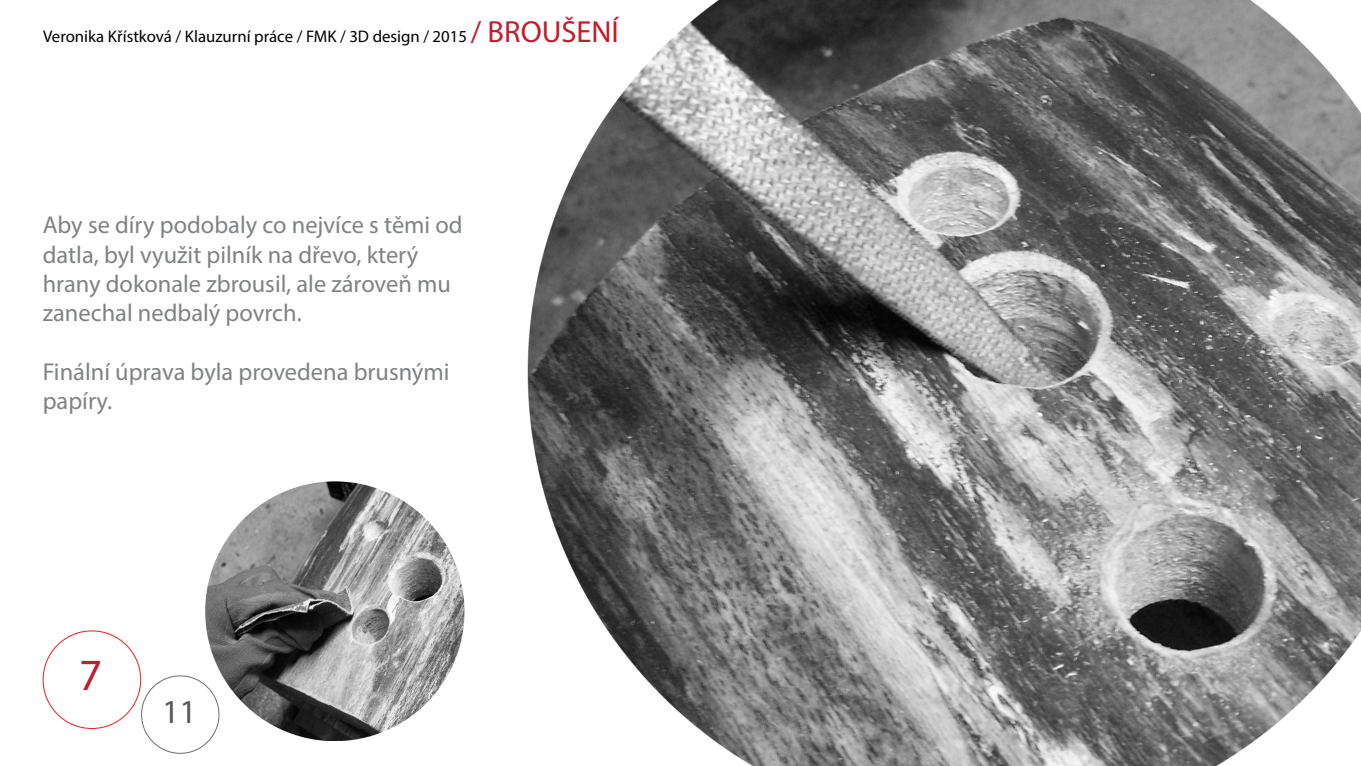
<style>
.page{position:relative;width:1361px;height:766px;background:#fff}
.page>*{position:absolute;margin:0;border:0;box-sizing:border-box;transform-origin:0 0}
.t1{font:44.73px "Myriad Pro";color:#be1e2d}
.t2{font:33.57px "Myriad Pro";color:#58595b}
.t3{font:24.42px/29.3px "Myriad Pro";color:#808285}
.t4{font:16.8px "Myriad Pro";color:#000}
.s1{font-size:30.51px;color:#be1e2d}
</style>
<div class="page">
<img style="left:527px;top:0;width:834px;height:765px">
<img style="left:172px;top:481px;width:293px;height:259px">
<div style="left:141px;top:675px;width:78px;height:78px;border:1px solid #6d6e71;border-radius:50%"></div>
<p class="t4" style="left:43px;top:26px;width:577px">Veronika Křístková / Klauzurní práce / FMK / 3D design / 2015 <span class="s1">/ BROUŠENÍ</span></p>
<p class="t3" style="left:43px;top:210px;width:421px">Aby se díry podobaly co nejvíce s těmi od datla, byl využit pilník na dřevo, který hrany dokonale zbrousil, ale zároveň mu zanechal nedbalý povrch.</p>
<p class="t3" style="left:43px;top:357px;width:408px">Finální úprava byla provedena brusnými papíry.</p>
<h1 class="t1" style="left:79px;top:647px;width:24px">7</h1>
<h2 class="t2" style="left:162px;top:690px;width:36px">11</h2>
</div>
